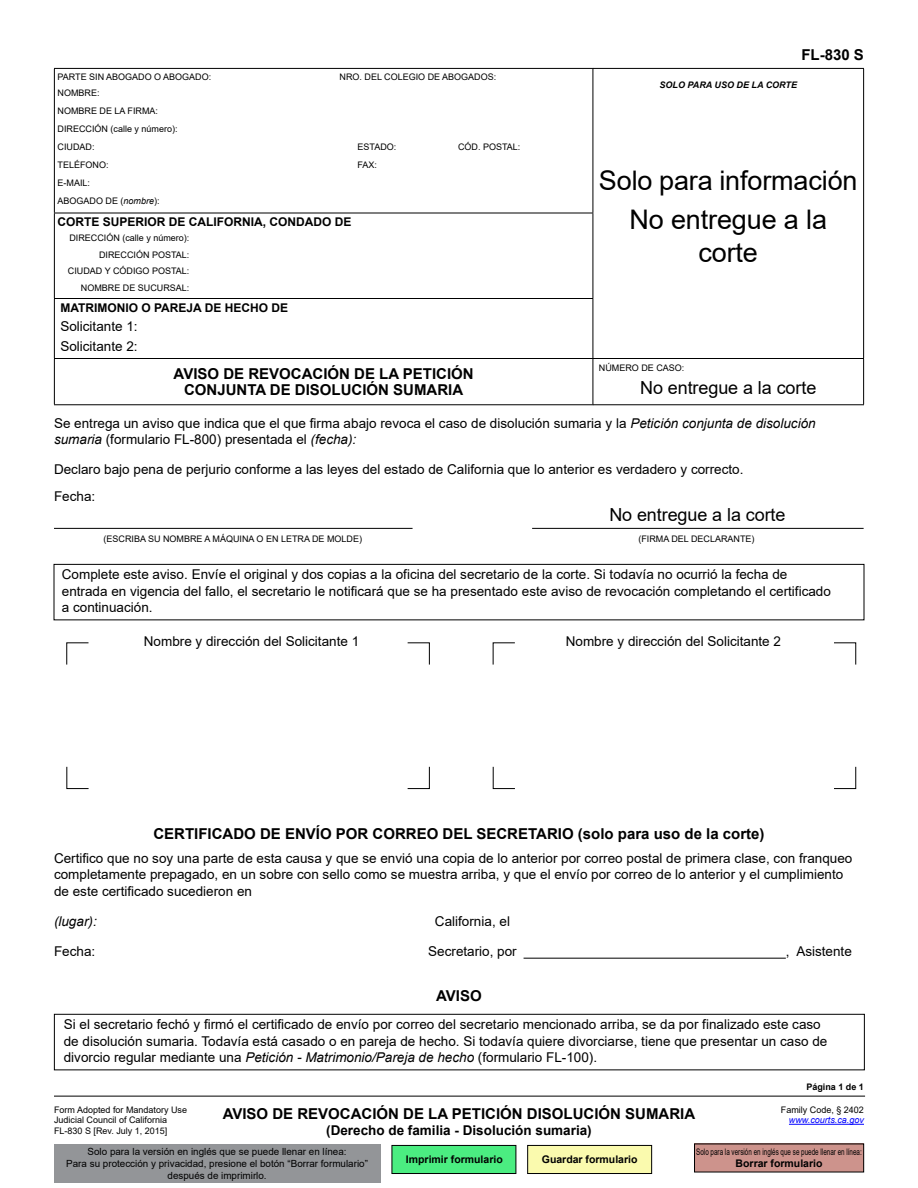
<style>
.page{position:relative;width:918px;height:1188px;background:#fff}
.page>*{position:absolute;margin:0;border:0;box-sizing:border-box;transform-origin:0 0}
.t1{font:27px/39.2px "Arial";letter-spacing:-.005em;color:#000;text-align:center}
.t2{font:18px "Arial";letter-spacing:-.005em;color:#000}
.t3{font:700 15px/16.5px "Arial";color:#000;text-align:center}
.t4{font:13.5px/16.5px "Arial";color:#000}
.t5{font:700 13.5px "Arial";color:#000}
.t6{font:italic 13.5px "Arial";color:#000}
.t7{font:700 12px "Arial";color:#000}
.t8{font:700 10.5px "Arial";color:#000}
.t9{font:9.9px/11.9px "Arial";color:#000;text-align:center}
.t10{font:9px/18px "Arial";color:#000}
.t11{font:9px "Arial";color:#000;scale:.7 1}
.t12{font:italic 700 9px "Arial";color:#000}
.t13{font:italic 9px "Arial";color:#00f}
.t14{font:700 9px "Arial";color:#000}
.s1{font-style:italic}
</style>
<div class="page">
<hr style="left:789px;top:1124px;width:75px;height:1px;background:#00f">
<hr style="left:54px;top:1096px;width:811px;height:1px;background:#000">
<hr style="left:593px;top:68px;width:271px;height:1px;background:#000">
<hr style="left:863px;top:69px;width:1px;height:289px;background:#000">
<hr style="left:593px;top:358px;width:271px;height:1px;background:#000">
<hr style="left:863px;top:359px;width:1px;height:45px;background:#000">
<hr style="left:593px;top:404px;width:271px;height:1px;background:#000">
<hr style="left:54px;top:68px;width:539px;height:1px;background:#000">
<hr style="left:54px;top:69px;width:1px;height:144px;background:#000">
<hr style="left:593px;top:69px;width:1px;height:144px;background:#000">
<hr style="left:54px;top:213px;width:539px;height:1px;background:#000">
<hr style="left:54px;top:213px;width:1px;height:85px;background:#000">
<hr style="left:593px;top:213px;width:1px;height:85px;background:#000">
<hr style="left:54px;top:298px;width:539px;height:1px;background:#000">
<hr style="left:54px;top:299px;width:1px;height:59px;background:#000">
<hr style="left:54px;top:358px;width:539px;height:1px;background:#000">
<hr style="left:54px;top:359px;width:1px;height:45px;background:#000">
<hr style="left:593px;top:359px;width:1px;height:45px;background:#000">
<hr style="left:54px;top:404px;width:539px;height:1px;background:#000">
<hr style="left:593px;top:299px;width:1px;height:59px;background:#000">
<hr style="left:54px;top:528px;width:359px;height:1px;background:#000">
<hr style="left:532px;top:528px;width:332px;height:1px;background:#000">
<div style="left:54px;top:564px;width:810px;height:56px;border:1px solid #000"></div>
<svg style="left:66px;top:642px;width:23px;height:23px"></svg>
<svg style="left:407px;top:642px;width:23px;height:23px"></svg>
<svg style="left:66px;top:766px;width:23px;height:23px"></svg>
<svg style="left:407px;top:766px;width:23px;height:23px"></svg>
<svg style="left:492px;top:642px;width:23px;height:23px"></svg>
<svg style="left:834px;top:642px;width:22px;height:23px"></svg>
<svg style="left:492px;top:766px;width:23px;height:23px"></svg>
<svg style="left:834px;top:766px;width:22px;height:23px"></svg>
<hr style="left:524px;top:958px;width:262px;height:1px;background:#000">
<div style="left:54px;top:1014px;width:811px;height:56px;border:1px solid #000"></div>
<div style="left:54px;top:1144px;width:326px;height:39px;background:#939598"></div>
<div style="left:392px;top:1145px;width:124px;height:29px;background:#4bed81"></div>
<div style="left:392px;top:1145px;width:124px;height:29px;border:1px solid #000"></div>
<div style="left:528px;top:1145px;width:124px;height:29px;background:#fafaae"></div>
<div style="left:527px;top:1145px;width:125px;height:29px;border:1px solid #000"></div>
<div style="left:695px;top:1144px;width:169px;height:28px;background:#cd938c"></div>
<p class="t10" style="left:58px;top:68px;width:155px">PARTE SIN ABOGADO O ABOGADO:</p>
<p class="t10" style="left:340px;top:68px;width:158px">NRO. DEL COLEGIO DE ABOGADOS:</p>
<p class="t10" style="left:58px;top:84px;width:122px">NOMBRE:<br>NOMBRE DE LA FIRMA:<br>DIRECCIÓN (calle y número):<br>CIUDAD:</p>
<p class="t10" style="left:358px;top:138px;width:40px">ESTADO:</p>
<p class="t10" style="left:458px;top:138px;width:64px">CÓD. POSTAL:</p>
<p class="t3" style="left:801px;top:47px;width:64px">FL-830 S</p>
<p class="t12" style="left:660px;top:79px;width:139px">SOLO PARA USO DE LA CORTE</p>
<p class="t10" style="left:58px;top:156px;width:53px">TELÉFONO:</p>
<p class="t10" style="left:358px;top:156px;width:21px">FAX:</p>
<p class="t10" style="left:58px;top:174px;width:104px">E-MAIL:<br>ABOGADO DE (<span class="s1">nombre</span>):</p>
<p class="t7" style="left:58px;top:213px;width:296px">CORTE SUPERIOR DE CALIFORNIA, CONDADO DE</p>
<p class="t10" style="left:68px;top:230px;width:123px;line-height:16.5px;text-align:right">DIRECCIÓN (calle y número):<br>DIRECCIÓN POSTAL:<br>CIUDAD Y CÓDIGO POSTAL:<br>NOMBRE DE SUCURSAL:</p>
<p class="t7" style="left:60px;top:299px;width:229px">MATRIMONIO O PAREJA DE HECHO DE</p>
<p class="t4" style="left:60px;top:316px;width:79px;line-height:19.5px">Solicitante 1:<br>Solicitante 2:</p>
<p class="t3" style="left:174px;top:365px;width:302px">AVISO DE REVOCACIÓN DE LA PETICIÓN<br>CONJUNTA DE DISOLUCIÓN SUMARIA</p>
<p class="t4" style="left:54px;top:415px;width:763px">Se entrega un aviso que indica que el que firma abajo revoca el caso de disolución sumaria y la <span class="s1">Petición conjunta de disolución sumaria</span> (formulario FL‑800) presentada el <span class="s1">(fecha):</span></p>
<p class="t4" style="left:54px;top:456px;width:691px;line-height:27px">Declaro bajo pena de perjurio conforme a las leyes del estado de California que lo anterior es verdadero y correcto.<br>Fecha:</p>
<p class="t10" style="left:104px;top:530px;width:260px">(ESCRIBA SU NOMBRE A MÁQUINA O EN LETRA DE MOLDE)</p>
<p class="t10" style="left:638px;top:530px;width:118px">(FIRMA DEL DECLARANTE)</p>
<h1 class="t1" style="left:599px;top:161px;width:260px">Solo para información<br>No entregue a la</h1>
<h1 class="t1" style="left:699px;top:232px;width:61px">corte</h1>
<p class="t10" style="left:599px;top:359px;width:87px">NÚMERO DE CASO:</p>
<h2 class="t2" style="left:640px;top:376px;width:178px">No entregue a la corte</h2>
<h2 class="t2" style="left:609px;top:502px;width:178px">No entregue a la corte</h2>
<p class="t4" style="left:62px;top:566px;width:771px">Complete este aviso. Envíe el original y dos copias a la oficina del secretario de la corte. Si todavía no ocurrió la fecha de entrada en vigencia del fallo, el secretario le notificará que se ha presentado este aviso de revocación completando el certificado a continuación.</p>
<p class="t4" style="left:144px;top:633px;width:217px">Nombre y dirección del Solicitante 1</p>
<p class="t4" style="left:566px;top:633px;width:217px">Nombre y dirección del Solicitante 2</p>
<p class="t3" style="left:153px;top:826px;width:613px">CERTIFICADO DE ENVÍO POR CORREO DEL SECRETARIO (solo para uso de la corte)</p>
<p class="t4" style="left:54px;top:849px;width:800px">Certifico que no soy una parte de esta causa y que se envió una copia de lo anterior por correo postal de primera clase, con franqueo completamente prepagado, en un sobre con sello como se muestra arriba, y que el envío por correo de lo anterior y el cumplimiento de este certificado sucedieron en</p>
<p class="t6" style="left:54px;top:912px;width:44px">(lugar):</p>
<p class="t4" style="left:435px;top:912px;width:77px">California, el</p>
<p class="t4" style="left:54px;top:942px;width:43px">Fecha:</p>
<p class="t4" style="left:428px;top:942px;width:90px">Secretario, por</p>
<p class="t4" style="left:786px;top:942px;width:68px">, Asistente</p>
<p class="t3" style="left:436px;top:987px;width:47px">AVISO</p>
<p class="t4" style="left:64px;top:1016px;width:765px">Si el secretario fechó y firmó el certificado de envío por correo del secretario mencionado arriba, se da por finalizado este caso de disolución sumaria. Todavía está casado o en pareja de hecho. Si todavía quiere divorciarse, tiene que presentar un caso de divorcio regular mediante una <span class="s1">Petición - Matrimonio/Pareja de hecho</span> (formulario FL‑100).</p>
<p class="t14" style="left:806px;top:1080px;width:59px">Página 1 de 1</p>
<p class="t10" style="left:54px;top:1104px;width:135px;line-height:10.5px">Form Adopted for Mandatory Use<br>Judicial Council of California</p>
<p class="t3" style="left:223px;top:1105px;width:474px">AVISO DE REVOCACIÓN DE LA PETICIÓN DISOLUCIÓN SUMARIA</p>
<p class="t5" style="left:326px;top:1121px;width:267px">(Derecho de familia - Disolución sumaria)</p>
<p class="t10" style="left:781px;top:1101px;width:85px">Family Code, § 2402</p>
<p class="t13" style="left:789px;top:1114px;width:77px">www.courts.ca.gov</p>
<p class="t10" style="left:54px;top:1122px;width:115px">FL-830 S [Rev. July 1, 2015]</p>
<p class="t9" style="left:66px;top:1146px;width:303px">Solo para la versión en inglés que se puede llenar en línea:<br>Para su protección y privacidad, presione el botón “Borrar formulario” después de imprimirlo.</p>
<p class="t8" style="left:406px;top:1152px;width:98px">Imprimir formulario</p>
<p class="t8" style="left:542px;top:1152px;width:97px">Guardar formulario</p>
<p class="t11" style="left:696px;top:1146px;width:238px">Solo para la versión en inglés que se puede llenar en línea:</p>
<p class="t8" style="left:736px;top:1156px;width:88px">Borrar formulario</p>
</div>
